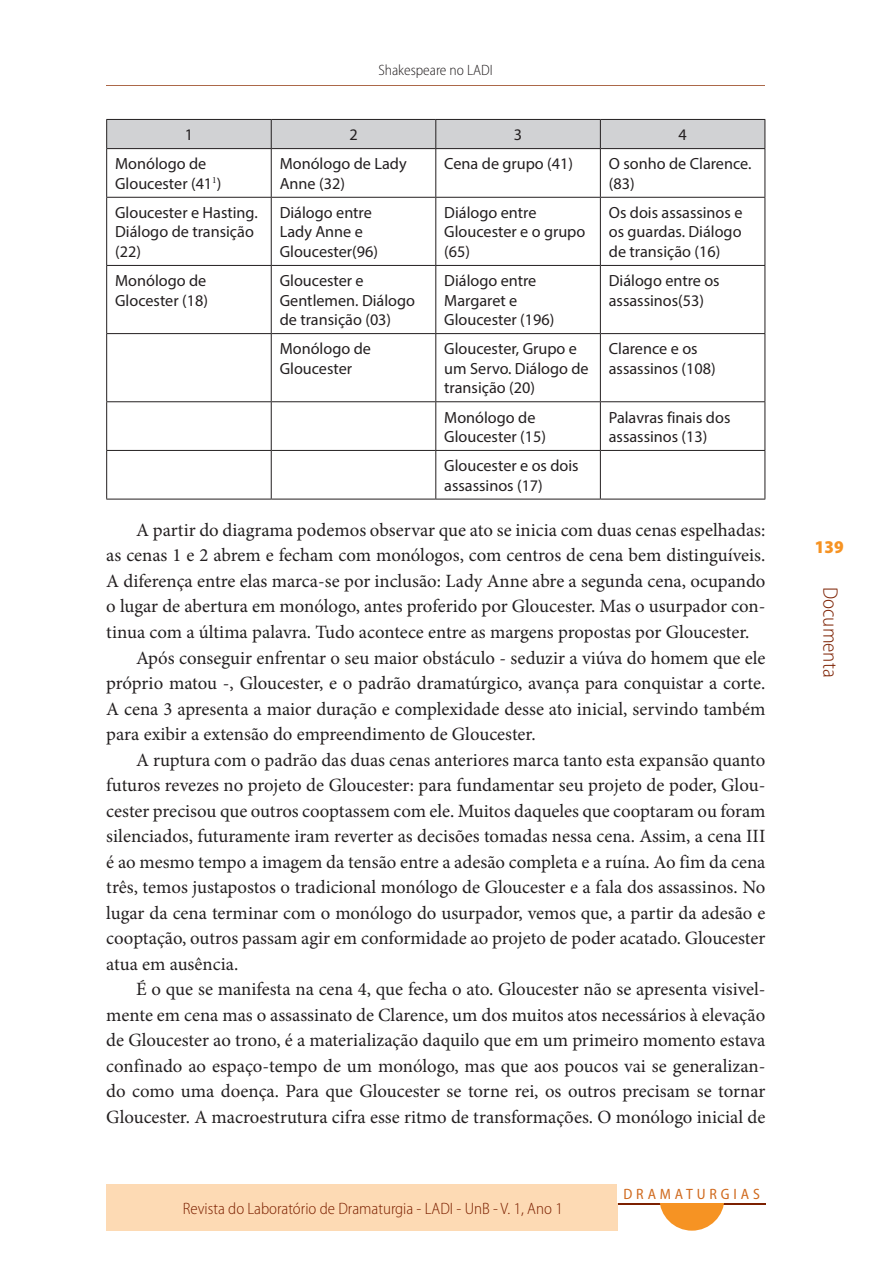
<style>
.page{position:relative;width:893px;height:1263px;background:#fff}
.page>*{position:absolute;margin:0;border:0;box-sizing:border-box;transform-origin:0 0}
.t1{font:300 semi-condensed 21px "Myriad Pro";color:#7c2000}
.t2{font:18.75px "Minion Pro";color:#231f20}
.t3{font:900 semi-condensed 18px "Myriad Pro";color:#f69323}
.t4{font:300 semi-condensed 16.5px "Myriad Pro";color:#7c2000}
.t5{font:16.2px/19.5px "Myriad Pro";color:#231f20}
.t6{font:300 semi-condensed 15px "Myriad Pro";color:#231f20}
.t7{font:semi-condensed 15px "Myriad Pro";letter-spacing:.26em;color:#d06a1e}
</style>
<div class="page">
<hr style="left:618px;top:1203px;width:148px;height:1px;background:#7c2000">
<div style="left:106px;top:1184px;width:511px;height:46px;background:#fddab4"></div>
<div style="left:659px;top:1165px;width:65px;height:65px;background:#f69323;border-radius:50%"></div>
<div style="left:618px;top:1157px;width:148px;height:46px;background:#fff"></div>
<hr style="left:106px;top:85px;width:659px;height:1px;background:#ac6849">
<div style="left:106px;top:119px;width:660px;height:30px;background:#d1d2d4"></div>
<hr style="left:106px;top:148px;width:165px;height:1px;background:#231f20">
<hr style="left:106px;top:149px;width:1px;height:48px;background:#231f20">
<hr style="left:271px;top:148px;width:165px;height:1px;background:#231f20">
<hr style="left:271px;top:149px;width:1px;height:48px;background:#231f20">
<hr style="left:436px;top:148px;width:164px;height:1px;background:#231f20">
<hr style="left:435px;top:149px;width:1px;height:48px;background:#231f20">
<hr style="left:600px;top:148px;width:165px;height:1px;background:#231f20">
<hr style="left:600px;top:149px;width:1px;height:48px;background:#231f20">
<hr style="left:765px;top:149px;width:1px;height:48px;background:#231f20">
<hr style="left:106px;top:197px;width:165px;height:1px;background:#231f20">
<hr style="left:106px;top:198px;width:1px;height:67px;background:#231f20">
<hr style="left:271px;top:197px;width:165px;height:1px;background:#231f20">
<hr style="left:271px;top:198px;width:1px;height:67px;background:#231f20">
<hr style="left:436px;top:197px;width:164px;height:1px;background:#231f20">
<hr style="left:435px;top:198px;width:1px;height:67px;background:#231f20">
<hr style="left:600px;top:197px;width:165px;height:1px;background:#231f20">
<hr style="left:600px;top:198px;width:1px;height:67px;background:#231f20">
<hr style="left:765px;top:198px;width:1px;height:67px;background:#231f20">
<hr style="left:106px;top:265px;width:165px;height:1px;background:#231f20">
<hr style="left:106px;top:266px;width:1px;height:67px;background:#231f20">
<hr style="left:271px;top:265px;width:165px;height:1px;background:#231f20">
<hr style="left:271px;top:266px;width:1px;height:67px;background:#231f20">
<hr style="left:436px;top:265px;width:164px;height:1px;background:#231f20">
<hr style="left:435px;top:266px;width:1px;height:67px;background:#231f20">
<hr style="left:600px;top:265px;width:165px;height:1px;background:#231f20">
<hr style="left:600px;top:266px;width:1px;height:67px;background:#231f20">
<hr style="left:765px;top:266px;width:1px;height:67px;background:#231f20">
<hr style="left:106px;top:333px;width:165px;height:1px;background:#231f20">
<hr style="left:106px;top:334px;width:1px;height:67px;background:#231f20">
<hr style="left:271px;top:333px;width:165px;height:1px;background:#231f20">
<hr style="left:271px;top:334px;width:1px;height:67px;background:#231f20">
<hr style="left:436px;top:333px;width:164px;height:1px;background:#231f20">
<hr style="left:435px;top:334px;width:1px;height:67px;background:#231f20">
<hr style="left:600px;top:333px;width:165px;height:1px;background:#231f20">
<hr style="left:600px;top:334px;width:1px;height:67px;background:#231f20">
<hr style="left:765px;top:334px;width:1px;height:67px;background:#231f20">
<hr style="left:106px;top:401px;width:165px;height:1px;background:#231f20">
<hr style="left:106px;top:402px;width:1px;height:48px;background:#231f20">
<hr style="left:271px;top:401px;width:165px;height:1px;background:#231f20">
<hr style="left:271px;top:402px;width:1px;height:48px;background:#231f20">
<hr style="left:436px;top:401px;width:164px;height:1px;background:#231f20">
<hr style="left:435px;top:402px;width:1px;height:48px;background:#231f20">
<hr style="left:600px;top:401px;width:165px;height:1px;background:#231f20">
<hr style="left:600px;top:402px;width:1px;height:48px;background:#231f20">
<hr style="left:765px;top:402px;width:1px;height:48px;background:#231f20">
<hr style="left:106px;top:450px;width:165px;height:1px;background:#231f20">
<hr style="left:106px;top:451px;width:1px;height:48px;background:#231f20">
<hr style="left:271px;top:450px;width:165px;height:1px;background:#231f20">
<hr style="left:271px;top:451px;width:1px;height:48px;background:#231f20">
<hr style="left:436px;top:450px;width:164px;height:1px;background:#231f20">
<hr style="left:435px;top:451px;width:1px;height:48px;background:#231f20">
<hr style="left:600px;top:450px;width:165px;height:1px;background:#231f20">
<hr style="left:600px;top:451px;width:1px;height:48px;background:#231f20">
<hr style="left:765px;top:451px;width:1px;height:48px;background:#231f20">
<hr style="left:106px;top:499px;width:165px;height:1px;background:#231f20">
<hr style="left:271px;top:499px;width:165px;height:1px;background:#231f20">
<hr style="left:436px;top:499px;width:164px;height:1px;background:#231f20">
<hr style="left:600px;top:499px;width:165px;height:1px;background:#231f20">
<p class="t6" style="left:378px;top:62px;width:116px">Shakespeare no LADI</p>
<p class="t5" style="left:185px;top:125px;width:10px">1</p>
<p class="t5" style="left:349px;top:125px;width:10px">2</p>
<p class="t5" style="left:514px;top:125px;width:10px">3</p>
<p class="t5" style="left:678px;top:125px;width:10px">4</p>
<p class="t5" style="left:115px;top:154px;width:108px">Monólogo de<br>Gloucester (41<sup>1</sup>)</p>
<p class="t5" style="left:280px;top:154px;width:128px">Monólogo de Lady<br>Anne (32)</p>
<p class="t5" style="left:444px;top:154px;width:130px">Cena de grupo (41)</p>
<p class="t5" style="left:609px;top:154px;width:144px">O sonho de Clarence. (83)</p>
<p class="t5" style="left:115px;top:202px;width:144px">Gloucester e Hasting.<br>Diálogo de transição (22)</p>
<p class="t5" style="left:280px;top:202px;width:100px">Diálogo entre<br>Lady Anne e<br>Gloucester(96)</p>
<p class="t5" style="left:444px;top:202px;width:143px">Diálogo entre<br>Gloucester e o grupo (65)</p>
<p class="t5" style="left:609px;top:203px;width:135px;text-align:justify">Os dois assassinos e os guardas. Diálogo de transição (16)</p>
<p class="t5" style="left:115px;top:271px;width:94px">Monólogo de<br>Glocester (18)</p>
<p class="t5" style="left:280px;top:271px;width:137px">Gloucester e<br>Gentlemen. Diálogo de transição (03)</p>
<p class="t5" style="left:444px;top:271px;width:112px">Diálogo entre<br>Margaret e<br>Gloucester (196)</p>
<p class="t5" style="left:609px;top:271px;width:112px">Diálogo entre os assassinos(53)</p>
<p class="t5" style="left:280px;top:339px;width:93px">Monólogo de<br>Gloucester</p>
<p class="t5" style="left:444px;top:339px;width:146px">Gloucester, Grupo e um Servo. Diálogo de transição (20)</p>
<p class="t5" style="left:609px;top:339px;width:108px">Clarence e os assassinos (108)</p>
<p class="t5" style="left:444px;top:407px;width:103px">Monólogo de<br>Gloucester (15)</p>
<p class="t5" style="left:609px;top:407px;width:123px">Palavras finais dos assassinos (13)</p>
<p class="t5" style="left:444px;top:456px;width:136px">Gloucester e os dois assassinos (17)</p>
<p class="t2" style="left:136px;top:517px;width:631px">A partir do diagrama podemos observar que ato se inicia com duas cenas espelhadas:</p>
<p class="t2" style="left:106px;top:543px;width:660px">as cenas 1 e 2 abrem e fecham com monólogos, com centros de cena bem distinguíveis.</p>
<p class="t2" style="left:106px;top:568px;width:661px">A diferença entre elas marca-se por inclusão: Lady Anne abre a segunda cena, ocupando</p>
<p class="t2" style="left:106px;top:594px;width:660px">o lugar de abertura em monólogo, antes proferido por Gloucester. Mas o usurpador con-</p>
<p class="t2" style="left:106px;top:619px;width:645px">tinua com a última palavra. Tudo acontece entre as margens propostas por Gloucester.</p>
<p class="t2" style="left:136px;top:645px;width:631px">Após conseguir enfrentar o seu maior obstáculo - seduzir a viúva do homem que ele</p>
<p class="t2" style="left:106px;top:670px;width:661px">próprio matou -, Gloucester, e o padrão dramatúrgico, avança para conquistar a corte.</p>
<p class="t2" style="left:106px;top:696px;width:661px">A cena 3 apresenta a maior duração e complexidade desse ato inicial, servindo também</p>
<p class="t2" style="left:106px;top:721px;width:431px">para exibir a extensão do empreendimento de Gloucester.</p>
<p class="t2" style="left:136px;top:747px;width:631px">A ruptura com o padrão das duas cenas anteriores marca tanto esta expansão quanto</p>
<p class="t2" style="left:106px;top:772px;width:660px">futuros revezes no projeto de Gloucester: para fundamentar seu projeto de poder, Glou-</p>
<p class="t2" style="left:106px;top:798px;width:661px">cester precisou que outros cooptassem com ele. Muitos daqueles que cooptaram ou foram</p>
<p class="t2" style="left:106px;top:823px;width:661px">silenciados, futuramente iram reverter as decisões tomadas nessa cena. Assim, a cena III</p>
<p class="t2" style="left:106px;top:849px;width:661px">é ao mesmo tempo a imagem da tensão entre a adesão completa e a ruína. Ao fim da cena</p>
<p class="t2" style="left:106px;top:874px;width:661px">três, temos justapostos o tradicional monólogo de Gloucester e a fala dos assassinos. No</p>
<p class="t2" style="left:106px;top:900px;width:661px">lugar da cena terminar com o monólogo do usurpador, vemos que, a partir da adesão e</p>
<p class="t2" style="left:106px;top:925px;width:661px">cooptação, outros passam agir em conformidade ao projeto de poder acatado. Gloucester</p>
<p class="t2" style="left:106px;top:951px;width:133px">atua em ausência.</p>
<p class="t2" style="left:136px;top:976px;width:631px">É o que se manifesta na cena 4, que fecha o ato. Gloucester não se apresenta visivel-</p>
<p class="t2" style="left:106px;top:1002px;width:661px">mente em cena mas o assassinato de Clarence, um dos muitos atos necessários à elevação</p>
<p class="t2" style="left:106px;top:1027px;width:661px">de Gloucester ao trono, é a materialização daquilo que em um primeiro momento estava</p>
<p class="t2" style="left:106px;top:1053px;width:661px">confinado ao espaço-tempo de um monólogo, mas que aos poucos vai se generalizan-</p>
<p class="t2" style="left:106px;top:1078px;width:661px">do como uma doença. Para que Gloucester se torne rei, os outros precisam se tornar</p>
<p class="t2" style="left:106px;top:1104px;width:661px">Gloucester. A macroestrutura cifra esse ritmo de transformações. O monólogo inicial de</p>
<p class="t4" style="left:183px;top:1199px;width:381px">Revista do Laboratório de Dramaturgia - LADI - UnB - V. 1, Ano 1</p>
<p class="t7" style="left:623px;top:1185px;width:138px">DRAMATURGIAS</p>
<p class="t3" style="left:815px;top:537px;width:30px">139</p>
<p class="t1" style="left:842px;top:587px;width:92px;rotate:90deg">Documenta</p>
</div>
